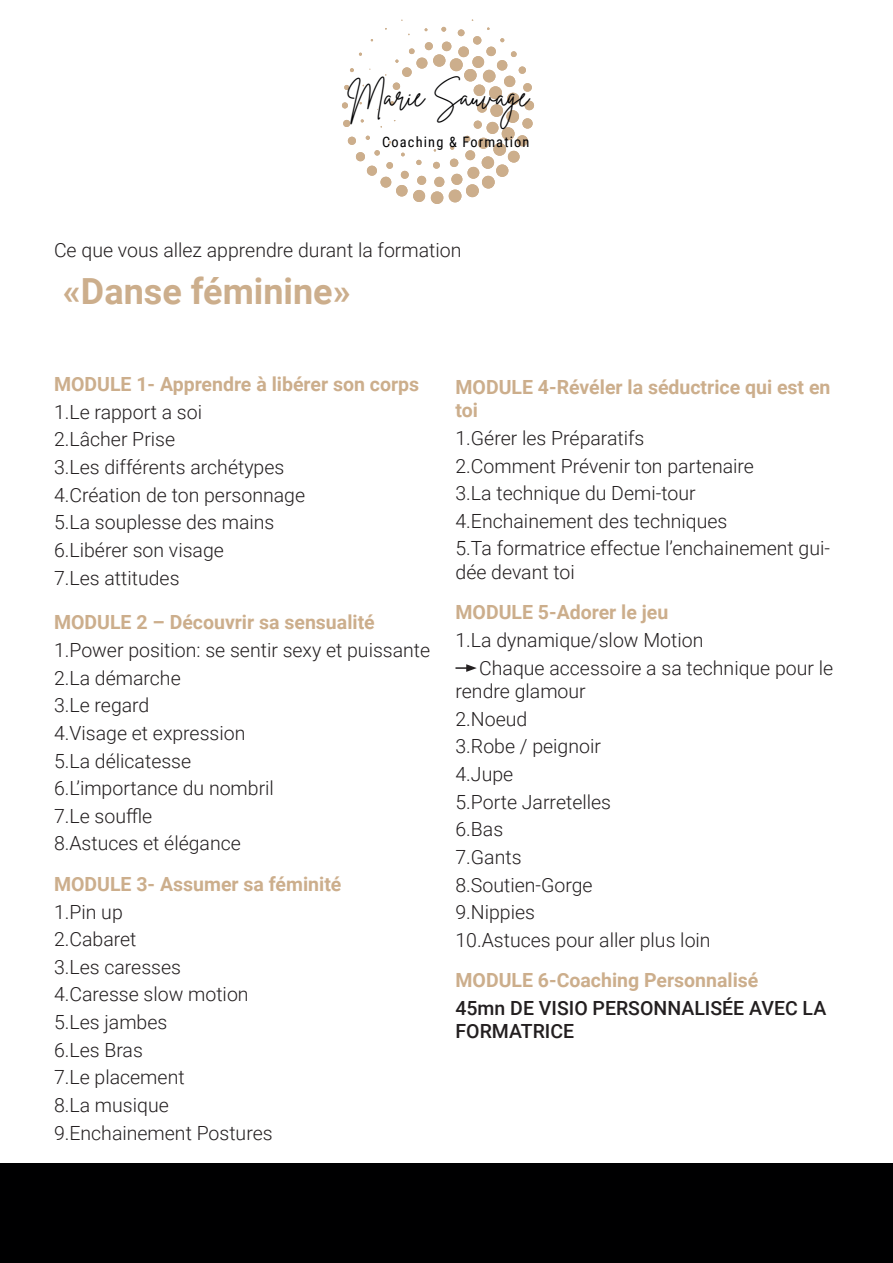
<style>
.page{position:relative;width:893px;height:1263px;background:#fff}
.page>*{position:absolute;margin:0;border:0;box-sizing:border-box;transform-origin:0 0}
.t1{font:700 36px "Roboto";color:#ccae8c}
.t2{font:29.85px "Brittany Signature";color:#000002}
.t3{font:300 19.5px/27.6px "Roboto";color:#231f20}
.t4{font:700 19.5px/23.4px "Roboto";color:#ccae8c}
.t5{font:500 19.5px/23.4px "Roboto";color:#231f20}
.t6{font:14.4px "Roboto Condensed";letter-spacing:.08em;color:#000002}
</style>
<div class="page">
<svg style="left:342px;top:19px;width:192px;height:185px"></svg>
<div style="left:0;top:1163px;width:893px;height:100px;background:#000001"></div>
<svg style="left:455px;top:664px;width:22px;height:8px"></svg>
<h2 class="t2" style="left:347px;top:77px;width:183px">Marie Sauvage</h2>
<p class="t6" style="left:382px;top:132px;width:149px">Coaching &amp; Formation</p>
<p class="t3" style="left:54px;top:235px;width:409px">Ce que vous allez apprendre durant la formation</p>
<h1 class="t1" style="left:63px;top:266px;width:289px">«Danse féminine»</h1>
<p class="t4" style="left:54px;top:372px;width:367px">MODULE 1- Apprendre à libérer son corps</p>
<p class="t3" style="left:54px;top:397px;width:253px">1.Le rapport a soi<br>2.Lâcher Prise<br>3.Les différents archétypes<br>4.Création de ton personnage<br>5.La souplesse des mains<br>6.Libérer son visage<br>7.Les attitudes</p>
<p class="t4" style="left:54px;top:610px;width:322px">MODULE 2 – Découvrir sa sensualité</p>
<p class="t3" style="left:54px;top:635px;width:378px">1.Power position: se sentir sexy et puissante<br>2.La démarche<br>3.Le regard<br>4.Visage et expression<br>5.La délicatesse<br>6.L’importance du nombril<br>7.Le souffle<br>8.Astuces et élégance</p>
<p class="t4" style="left:54px;top:871px;width:289px">MODULE 3- Assumer sa féminité</p>
<p class="t3" style="left:54px;top:897px;width:220px">1.Pin up<br>2.Cabaret<br>3.Les caresses<br>4.Caresse slow motion<br>5.Les jambes<br>6.Les Bras<br>7.Le placement<br>8.La musique<br>9.Enchainement Postures</p>
<p class="t4" style="left:455px;top:374px;width:377px">MODULE 4-Révéler la séductrice qui est en toi</p>
<p class="t3" style="left:455px;top:423px;width:376px">1.Gérer les Préparatifs<br>2.Comment Prévenir ton partenaire<br>3.La technique du Demi-tour 4.Enchainement des techniques<br>5.Ta formatrice effectue l’enchainement gui-</p>
<p class="t3" style="left:455px;top:557px;width:121px">dée devant toi</p>
<p class="t4" style="left:455px;top:600px;width:214px">MODULE 5-Adorer le jeu</p>
<p class="t3" style="left:479px;top:625px;width:356px;text-indent:-24px">1.La dynamique/slow Motion<br>Chaque accessoire a sa technique pour le</p>
<p class="t3" style="left:455px;top:676px;width:257px">rendre glamour<br>2.Noeud<br>3.Robe / peignoir<br>4.Jupe<br>5.Porte Jarretelles<br>6.Bas<br>7.Gants<br>8.Soutien-Gorge<br>9.Nippies<br>10.Astuces pour aller plus loin</p>
<p class="t4" style="left:455px;top:968px;width:304px">MODULE 6-Coaching Personnalisé</p>
<p class="t5" style="left:455px;top:995px;width:372px">45mn DE VISIO PERSONNALISÉE AVEC LA<br>FORMATRICE</p>
</div>
